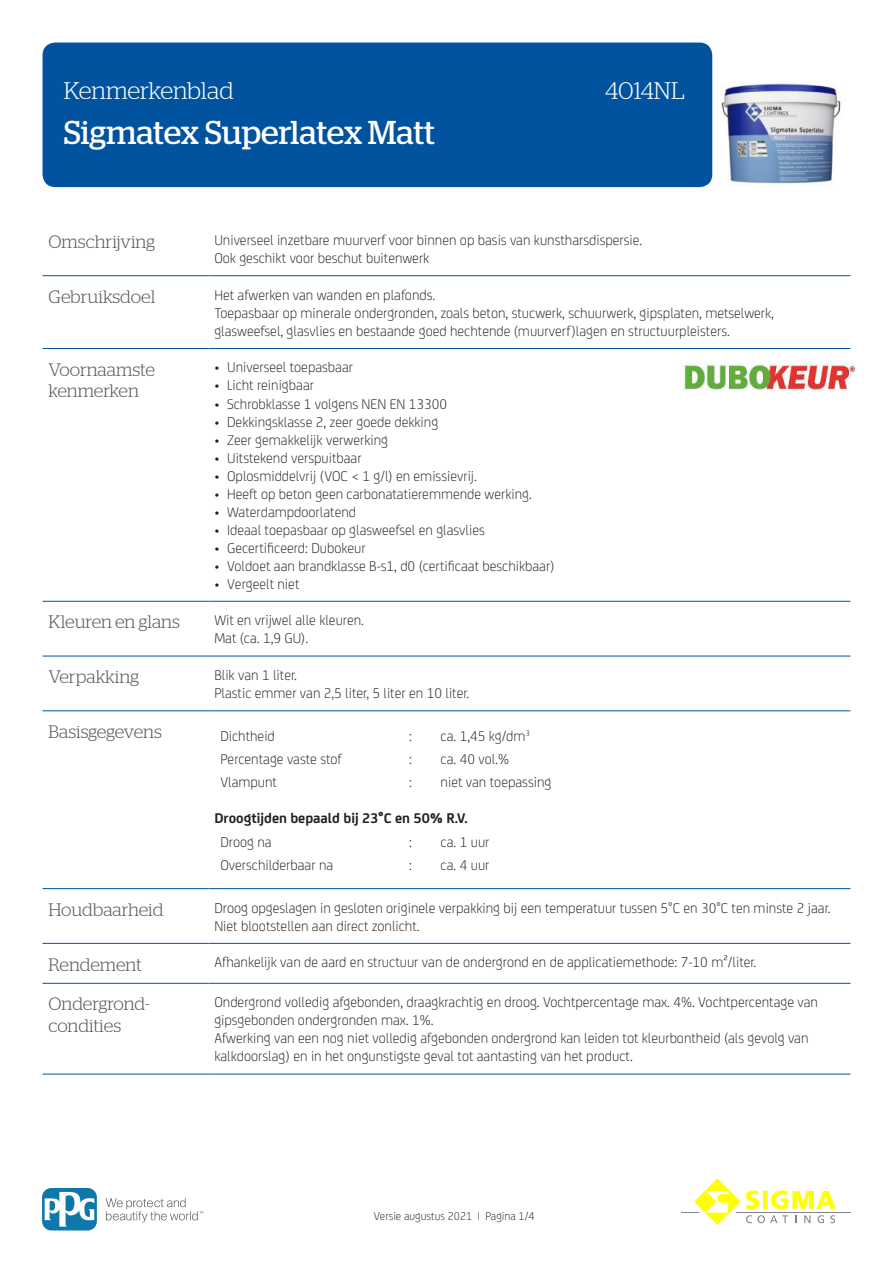
<style>
.page{position:relative;width:893px;height:1263px;background:#fff}
.page>*{position:absolute;margin:0;border:0;box-sizing:border-box;transform-origin:0 0}
.t1{font:33px "Stag";color:#fff}
.t2{font:300 24px "Stag";color:#fff}
.t3{font:300 18px/21.6px "Stag";color:#57585a}
.t4{font:300 15px/18px "FS Joey";color:#231f20}
.t5{font:700 15px "FS Joey";color:#231f20}
.t6{font:300 12px "FS Joey";color:#231f20}
</style>
<div class="page">
<div style="left:43px;top:43px;width:669px;height:144px;background:#0153a0;border-radius:13px"></div>
<hr style="left:681px;top:1211px;width:169px;height:1px;background:#808285">
<svg style="left:689px;top:1178px;width:147px;height:47px"></svg>
<svg style="left:106px;top:1198px;width:97px;height:24px"></svg>
<svg style="left:43px;top:1188px;width:54px;height:42px"></svg>
<svg style="left:45px;top:1191px;width:49px;height:35px"></svg>
<hr style="left:43px;top:275px;width:165px;height:1px;background:#0153a0">
<hr style="left:208px;top:275px;width:642px;height:1px;background:#0153a0">
<hr style="left:43px;top:348px;width:165px;height:1px;background:#0153a0">
<hr style="left:208px;top:348px;width:642px;height:1px;background:#0153a0">
<hr style="left:43px;top:601px;width:165px;height:1px;background:#0153a0">
<hr style="left:208px;top:601px;width:642px;height:1px;background:#0153a0">
<hr style="left:43px;top:656px;width:165px;height:1px;background:#0153a0">
<hr style="left:208px;top:656px;width:642px;height:1px;background:#0153a0">
<hr style="left:43px;top:710px;width:165px;height:1px;background:#0153a0">
<hr style="left:208px;top:710px;width:642px;height:1px;background:#0153a0">
<hr style="left:43px;top:888px;width:165px;height:1px;background:#0153a0">
<hr style="left:208px;top:888px;width:642px;height:1px;background:#0153a0">
<hr style="left:43px;top:943px;width:165px;height:1px;background:#0153a0">
<hr style="left:208px;top:943px;width:642px;height:1px;background:#0153a0">
<hr style="left:43px;top:983px;width:165px;height:1px;background:#0153a0">
<hr style="left:208px;top:983px;width:642px;height:1px;background:#0153a0">
<hr style="left:43px;top:1074px;width:165px;height:1px;background:#0153a0">
<hr style="left:208px;top:1074px;width:642px;height:1px;background:#0153a0">
<img style="left:682px;top:361px;width:174px;height:29px">
<img style="left:721px;top:82px;width:120px;height:102px">
<h2 class="t2" style="left:64px;top:82px;width:171px">Kenmerkenblad</h2>
<h2 class="t2" style="left:605px;top:82px;width:81px">4014NL</h2>
<h1 class="t1" style="left:64px;top:121px;width:373px">Sigmatex Superlatex Matt</h1>
<p class="t3" style="left:49px;top:232px;width:108px">Omschrijving</p>
<p class="t4" style="left:214px;top:231px;width:429px">Universeel inzetbare muurverf voor binnen op basis van kunstharsdispersie.<br>Ook geschikt voor beschut buitenwerk</p>
<p class="t3" style="left:49px;top:287px;width:108px">Gebruiksdoel</p>
<p class="t4" style="left:214px;top:286px;width:561px">Het afwerken van wanden en plafonds.<br>Toepasbaar op minerale ondergronden, zoals beton, stucwerk, schuurwerk, gipsplaten, metselwerk, glasweefsel, glasvlies en bestaande goed hechtende (muurverf)lagen en structuurpleisters.</p>
<p class="t3" style="left:49px;top:360px;width:108px">Voornaamste kenmerken</p>
<p class="t4" style="left:214px;top:359px;width:140px">• Universeel toepasbaar</p>
<p class="t4" style="left:214px;top:377px;width:101px">• Licht reinigbaar</p>
<p class="t4" style="left:214px;top:395px;width:234px">• Schrobklasse 1 volgens NEN EN 13300</p>
<p class="t4" style="left:214px;top:413px;width:225px">• Dekkingsklasse 2, zeer goede dekking</p>
<p class="t4" style="left:214px;top:431px;width:175px">• Zeer gemakkelijk verwerking</p>
<p class="t4" style="left:214px;top:449px;width:149px">• Uitstekend verspuitbaar</p>
<p class="t4" style="left:214px;top:467px;width:264px">• Oplosmiddelvrij (VOC &lt; 1 g/l) en emissievrij.</p>
<p class="t4" style="left:214px;top:485px;width:319px">• Heeft op beton geen carbonatatieremmende werking.</p>
<p class="t4" style="left:214px;top:503px;width:143px">• Waterdampdoorlatend</p>
<p class="t4" style="left:214px;top:521px;width:272px">• Ideaal toepasbaar op glasweefsel en glasvlies</p>
<p class="t4" style="left:214px;top:539px;width:153px">• Gecertificeerd: Dubokeur</p>
<p class="t4" style="left:214px;top:557px;width:342px">• Voldoet aan brandklasse B-s1, d0 (certificaat beschikbaar)</p>
<p class="t4" style="left:214px;top:575px;width:87px">• Vergeelt niet</p>
<p class="t3" style="left:49px;top:613px;width:133px">Kleuren en glans</p>
<p class="t4" style="left:214px;top:612px;width:151px">Wit en vrijwel alle kleuren.<br>Mat (ca. 1,9 GU).</p>
<p class="t3" style="left:49px;top:667px;width:92px">Verpakking</p>
<p class="t4" style="left:214px;top:666px;width:256px">Blik van 1 liter.<br>Plastic emmer van 2,5 liter, 5 liter en 10 liter.</p>
<p class="t3" style="left:49px;top:722px;width:115px">Basisgegevens</p>
<p class="t4" style="left:220px;top:727px;width:56px">Dichtheid</p>
<p class="t4" style="left:409px;top:727px;width:4px">:</p>
<p class="t4" style="left:441px;top:727px;width:91px">ca. 1,45 kg/dm<sup>3</sup></p>
<p class="t4" style="left:220px;top:750px;width:123px">Percentage vaste stof</p>
<p class="t4" style="left:409px;top:750px;width:4px">:</p>
<p class="t4" style="left:441px;top:750px;width:70px">ca. 40 vol.%</p>
<p class="t4" style="left:220px;top:774px;width:58px">Vlampunt</p>
<p class="t4" style="left:409px;top:774px;width:4px">:</p>
<p class="t4" style="left:441px;top:774px;width:112px">niet van toepassing</p>
<p class="t5" style="left:214px;top:812px;width:255px">Droogtijden bepaald bij 23°C en 50% R.V.</p>
<p class="t4" style="left:220px;top:833px;width:53px">Droog na</p>
<p class="t4" style="left:409px;top:833px;width:4px">:</p>
<p class="t4" style="left:441px;top:833px;width:50px">ca. 1 uur</p>
<p class="t4" style="left:220px;top:856px;width:114px">Overschilderbaar na</p>
<p class="t4" style="left:409px;top:856px;width:4px">:</p>
<p class="t4" style="left:441px;top:856px;width:50px">ca. 4 uur</p>
<p class="t3" style="left:49px;top:900px;width:116px">Houdbaarheid</p>
<p class="t4" style="left:214px;top:899px;width:618px">Droog opgeslagen in gesloten originele verpakking bij een temperatuur tussen 5°C en 30°C ten minste 2 jaar.<br>Niet blootstellen aan direct zonlicht.</p>
<p class="t3" style="left:49px;top:955px;width:95px">Rendement</p>
<p class="t4" style="left:214px;top:954px;width:543px">Afhankelijk van de aard en structuur van de ondergrond en de applicatiemethode: 7-10 m²/liter.</p>
<p class="t3" style="left:49px;top:995px;width:102px">Ondergrond&shy;condities</p>
<p class="t4" style="left:214px;top:994px;width:605px">Ondergrond volledig afgebonden, draagkrachtig en droog. Vochtpercentage max. 4%. Vochtpercentage van gipsgebonden ondergronden max. 1%.<br>Afwerking van een nog niet volledig afgebonden ondergrond kan leiden tot kleurbontheid (als gevolg van kalkdoorslag) en in het ongunstigste geval tot aantasting van het product.</p>
<p class="t6" style="left:374px;top:1211px;width:162px">Versie augustus 2021 | Pagina 1/4</p>
</div>
